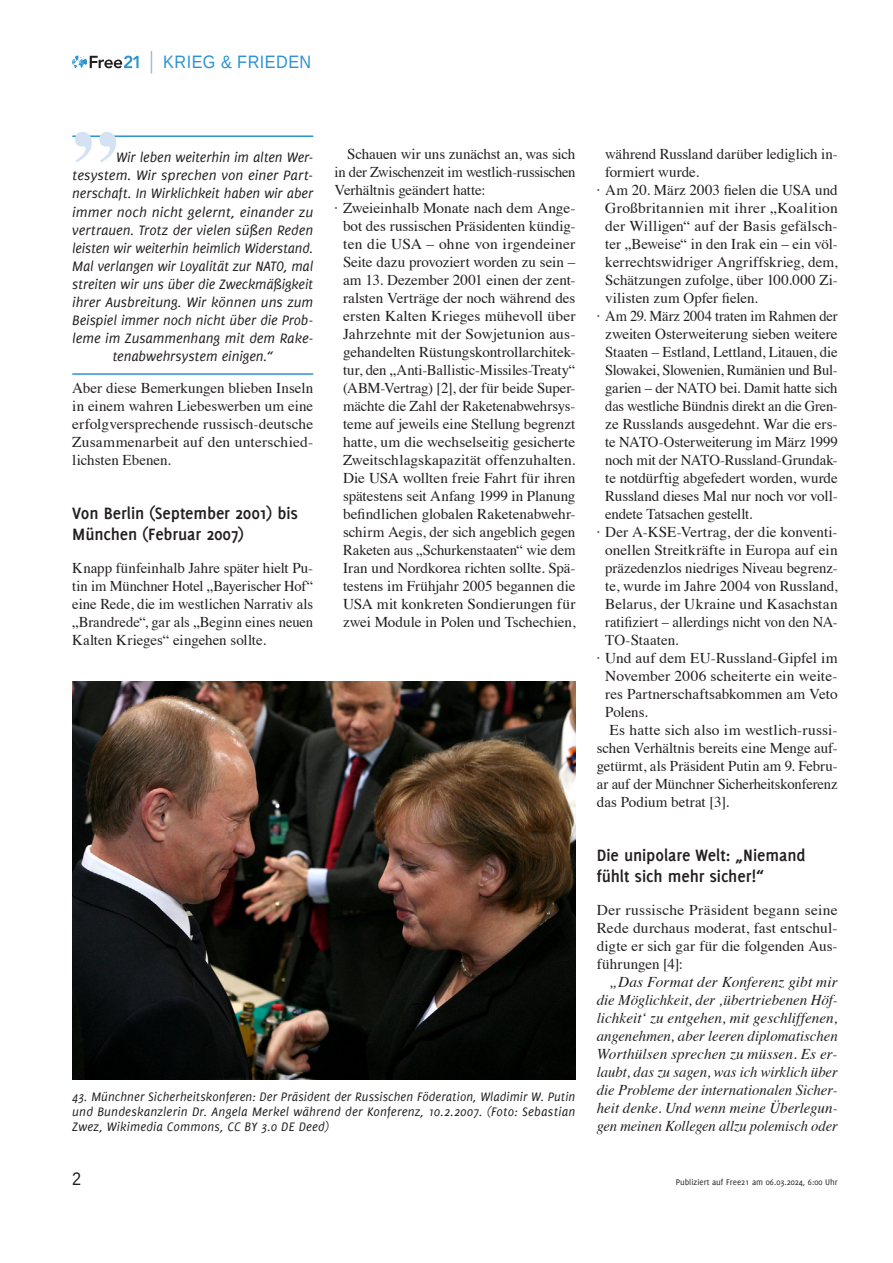
<style>
.page{position:relative;width:893px;height:1263px;background:#fff}
.page>*{position:absolute;margin:0;border:0;box-sizing:border-box;transform-origin:0 0}
.t1{font:700 91.5px "Times";color:#d4e2f4}
.t2{font:700 18px/21px "Delicious";letter-spacing:-.005em;color:#231f20}
.t3{font:18px "Liberation Sans";letter-spacing:.03em;color:#2b93d1;scale:.9 1}
.t4{font:18px "Liberation Sans";color:#231f20;scale:.9 1}
.t5{font:15px/18px "Times";letter-spacing:-.005em;color:#231f20;text-align:justify}
.t6{font:italic 15px "Delicious";letter-spacing:-.005em;color:#231f20}
.t7{font:italic 15px/18px "Times";letter-spacing:-.005em;color:#231f20;text-align:justify}
.t8{font:15px "Times";letter-spacing:-.005em;color:#231f20;scale:.96 1}
.t9{font:15px "Times";letter-spacing:-.025em;color:#231f20}
.t10{font:15px "Times";letter-spacing:.02em;color:#231f20}
.t11{font:italic 13.5px/15px "Delicious";letter-spacing:.015em;color:#231f20;text-align:justify}
.t12{font:9px "Delicious";color:#231f20}
</style>
<div class="page">
<svg style="left:72px;top:55px;width:67px;height:13px"></svg>
<svg style="left:151px;top:51px;width:1px;height:23px"></svg>
<hr style="left:72px;top:135px;width:241px;height:2px;background:#2b93d1">
<hr style="left:72px;top:373px;width:241px;height:2px;background:#2b93d1">
<img style="left:72px;top:681px;width:503px;height:398px">
<p class="t3" style="left:163px;top:51px;width:166px">KRIEG &amp; FRIEDEN</p>
<h1 class="t1" style="left:72px;top:27px;width:47px">„</h1>
<p class="t6" style="left:116px;top:149px;width:199px">Wir leben weiterhin im alten Wer-</p>
<p class="t6" style="left:72px;top:167px;width:242px">tesystem. Wir sprechen von einer Part-</p>
<p class="t6" style="left:72px;top:185px;width:242px">nerschaft. In Wirklichkeit haben wir aber</p>
<p class="t6" style="left:72px;top:203px;width:242px">immer noch nicht gelernt, einander zu</p>
<p class="t6" style="left:72px;top:221px;width:242px">vertrauen. Trotz der vielen süßen Reden</p>
<p class="t6" style="left:72px;top:239px;width:242px">leisten wir weiterhin heimlich Widerstand.</p>
<p class="t6" style="left:72px;top:257px;width:243px">Mal verlangen wir Loyalität zur NATO, mal</p>
<p class="t6" style="left:72px;top:275px;width:242px">streiten wir uns über die Zweckmäßigkeit</p>
<p class="t6" style="left:72px;top:293px;width:242px">ihrer Ausbreitung. Wir können uns zum</p>
<p class="t6" style="left:72px;top:311px;width:242px">Beispiel immer noch nicht über die Prob-</p>
<p class="t6" style="left:72px;top:329px;width:242px">leme im Zusammenhang mit dem Rake-</p>
<p class="t6" style="left:112px;top:347px;width:162px">tenabwehrsystem einigen.“</p>
<p class="t5" style="left:72px;top:378px;width:242px">Aber diese Bemerkungen blieben Inseln in einem wahren Liebeswerben um eine erfolgversprechende russisch-deutsche Zusammenarbeit auf den unterschied&shy;lichsten Ebenen.</p>
<p class="t2" style="left:72px;top:503px;width:227px">Von Berlin (September 2001) bis<br>München (Februar 2007)</p>
<p class="t5" style="left:72px;top:558px;width:242px">Knapp fünfeinhalb Jahre später hielt Pu&shy;tin im Münchner Hotel „Bayerischer Hof“ eine Rede, die im westlichen Narrativ als „Brandrede“, gar als „Beginn eines neuen Kalten Krieges“ eingehen sollte.</p>
<p class="t5" style="left:347px;top:144px;width:230px">Schauen wir uns zunächst an, was sich</p>
<p class="t5" style="left:334px;top:162px;width:242px">in der Zwischenzeit im westlich-russischen</p>
<p class="t5" style="left:334px;top:180px;width:152px">Verhältnis geändert hatte:</p>
<p class="t5" style="left:334px;top:198px;width:242px">· Zweieinhalb Monate nach dem Ange-</p>
<p class="t5" style="left:343px;top:216px;width:234px">bot des russischen Präsidenten kündig-</p>
<p class="t5" style="left:343px;top:234px;width:234px">ten die USA – ohne von irgendeiner</p>
<p class="t5" style="left:343px;top:252px;width:234px">Seite dazu provoziert worden zu sein –</p>
<p class="t5" style="left:343px;top:270px;width:234px">am 13. Dezember 2001 einen der zent-</p>
<p class="t5" style="left:343px;top:288px;width:234px">ralsten Verträge der noch während des</p>
<p class="t5" style="left:343px;top:306px;width:234px">ersten Kalten Krieges mühevoll über</p>
<p class="t5" style="left:343px;top:324px;width:234px">Jahrzehnte mit der Sowjetunion aus-</p>
<p class="t5" style="left:343px;top:342px;width:234px">gehandelten Rüstungskontrollarchitek-</p>
<p class="t5" style="left:343px;top:360px;width:234px">tur, den „Anti-Ballistic-Missiles-Treaty“</p>
<p class="t5" style="left:343px;top:378px;width:234px">(ABM-Vertrag) [2], der für beide Super-</p>
<p class="t5" style="left:343px;top:396px;width:234px">mächte die Zahl der Raketenabwehrsys-</p>
<p class="t5" style="left:343px;top:414px;width:234px">teme auf jeweils eine Stellung begrenzt</p>
<p class="t5" style="left:343px;top:432px;width:234px">hatte, um die wechselseitig gesicherte</p>
<p class="t5" style="left:343px;top:450px;width:234px">Zweitschlagskapazität offenzuhalten.</p>
<p class="t5" style="left:343px;top:468px;width:234px">Die USA wollten freie Fahrt für ihren</p>
<p class="t5" style="left:343px;top:486px;width:234px">spätestens seit Anfang 1999 in Planung</p>
<p class="t5" style="left:343px;top:504px;width:234px">befindlichen globalen Raketenabwehr-</p>
<p class="t5" style="left:343px;top:522px;width:234px">schirm Aegis, der sich angeblich gegen</p>
<p class="t5" style="left:343px;top:540px;width:234px">Raketen aus „Schurkenstaaten“ wie dem</p>
<p class="t5" style="left:343px;top:558px;width:234px">Iran und Nordkorea richten sollte. Spä-</p>
<p class="t5" style="left:343px;top:576px;width:234px">testens im Frühjahr 2005 begannen die</p>
<p class="t5" style="left:343px;top:594px;width:234px">USA mit konkreten Sondierungen für</p>
<p class="t5" style="left:343px;top:612px;width:234px">zwei Module in Polen und Tschechien,</p>
<p class="t11" style="left:72px;top:1089px;width:505px">43. Münchner Sicherheitskonferen: Der Präsident der Russischen Föderation, Wladimir W. Putin und Bundeskanzlerin Dr. Angela Merkel während der Konferenz, 10.2.2007. (Foto: Sebastian Zwez, Wikimedia Commons, CC BY 3.0 DE Deed)</p>
<p class="t5" style="left:605px;top:144px;width:234px">während Russland darüber lediglich in-</p>
<p class="t5" style="left:605px;top:162px;width:95px">formiert wurde.</p>
<p class="t5" style="left:597px;top:180px;width:242px">· Am 20. März 2003 fielen die USA und</p>
<p class="t10" style="left:605px;top:194px;width:234px">Großbritannien mit ihrer „Koalition</p>
<p class="t5" style="left:605px;top:216px;width:234px">der Willigen“ auf der Basis gefälsch-</p>
<p class="t5" style="left:605px;top:234px;width:234px">ter „Beweise“ in den Irak ein – ein völ-</p>
<p class="t5" style="left:605px;top:252px;width:234px">kerrechtswidriger Angriffskrieg, dem,</p>
<p class="t5" style="left:605px;top:270px;width:234px">Schätzungen zufolge, über 100.000 Zi-</p>
<p class="t5" style="left:605px;top:288px;width:154px">vilisten zum Opfer fielen.</p>
<p class="t5" style="left:597px;top:306px;width:242px">· Am 29. März 2004 traten im Rahmen der</p>
<p class="t5" style="left:605px;top:324px;width:234px">zweiten Osterweiterung sieben weitere</p>
<p class="t5" style="left:605px;top:342px;width:234px">Staaten – Estland, Lettland, Litauen, die</p>
<p class="t9" style="left:605px;top:356px;width:234px">Slowakei, Slowenien, Rumänien und Bul-</p>
<p class="t5" style="left:605px;top:378px;width:234px">garien – der NATO bei. Damit hatte sich</p>
<p class="t8" style="left:605px;top:392px;width:244px">das westliche Bündnis direkt an die Gren-</p>
<p class="t5" style="left:605px;top:414px;width:234px">ze Russlands ausgedehnt. War die ers-</p>
<p class="t5" style="left:605px;top:432px;width:234px">te NATO-Osterweiterung im März 1999</p>
<p class="t5" style="left:605px;top:450px;width:234px">noch mit der NATO-Russland-Grundak-</p>
<p class="t5" style="left:605px;top:468px;width:234px">te notdürftig abgefedert worden, wurde</p>
<p class="t5" style="left:605px;top:486px;width:234px">Russland dieses Mal nur noch vor voll-</p>
<p class="t5" style="left:605px;top:504px;width:149px">endete Tatsachen gestellt.</p>
<p class="t5" style="left:597px;top:522px;width:242px">· Der A-KSE-Vertrag, der die konventi-</p>
<p class="t5" style="left:605px;top:540px;width:234px">onellen Streitkräfte in Europa auf ein</p>
<p class="t5" style="left:605px;top:558px;width:234px">präzedenzlos niedriges Niveau begrenz-</p>
<p class="t5" style="left:605px;top:576px;width:234px">te, wurde im Jahre 2004 von Russland,</p>
<p class="t5" style="left:605px;top:594px;width:234px">Belarus, der Ukraine und Kasachstan</p>
<p class="t5" style="left:605px;top:612px;width:234px">ratifiziert – allerdings nicht von den NA-</p>
<p class="t5" style="left:605px;top:630px;width:75px">TO-Staaten.</p>
<p class="t5" style="left:597px;top:648px;width:242px">· Und auf dem EU-Russland-Gipfel im</p>
<p class="t5" style="left:605px;top:666px;width:234px">November 2006 scheiterte ein weite-</p>
<p class="t5" style="left:605px;top:684px;width:234px">res Partnerschaftsabkommen am Veto</p>
<p class="t5" style="left:605px;top:702px;width:44px">Polens.</p>
<p class="t5" style="left:609px;top:720px;width:230px">Es hatte sich also im westlich-russi-</p>
<p class="t5" style="left:597px;top:738px;width:242px">schen Verhältnis bereits eine Menge auf-</p>
<p class="t5" style="left:597px;top:756px;width:242px">getürmt, als Präsident Putin am 9. Febru-</p>
<p class="t5" style="left:597px;top:774px;width:242px">ar auf der Münchner Sicherheitskonferenz</p>
<p class="t5" style="left:597px;top:792px;width:134px">das Podium betrat [3].</p>
<p class="t2" style="left:597px;top:845px;width:210px">Die unipolare Welt: „Niemand fühlt sich mehr sicher!“</p>
<p class="t5" style="left:597px;top:900px;width:242px">Der russische Präsident begann seine Rede durchaus moderat, fast entschul&shy;digte er sich gar für die folgenden Aus&shy;führungen [4]:</p>
<p class="t7" style="left:597px;top:972px;width:242px;text-indent:13px">„Das Format der Konferenz gibt mir die Möglichkeit, der ‚übertriebenen Höf&shy;lichkeit‘ zu entgehen, mit geschliffenen, angenehmen, aber leeren diplomatischen Worthülsen sprechen zu müssen. Es er&shy;laubt, das zu sagen, was ich wirklich über die Probleme der internationalen Sicher&shy;heit denke. Und wenn meine Überlegun&shy;gen meinen Kollegen allzu polemisch oder</p>
<p class="t4" style="left:72px;top:1168px;width:12px">2</p>
<p class="t12" style="left:676px;top:1177px;width:163px">Publiziert auf Free21 am 06.03.2024, 6:00 Uhr</p>
</div>
